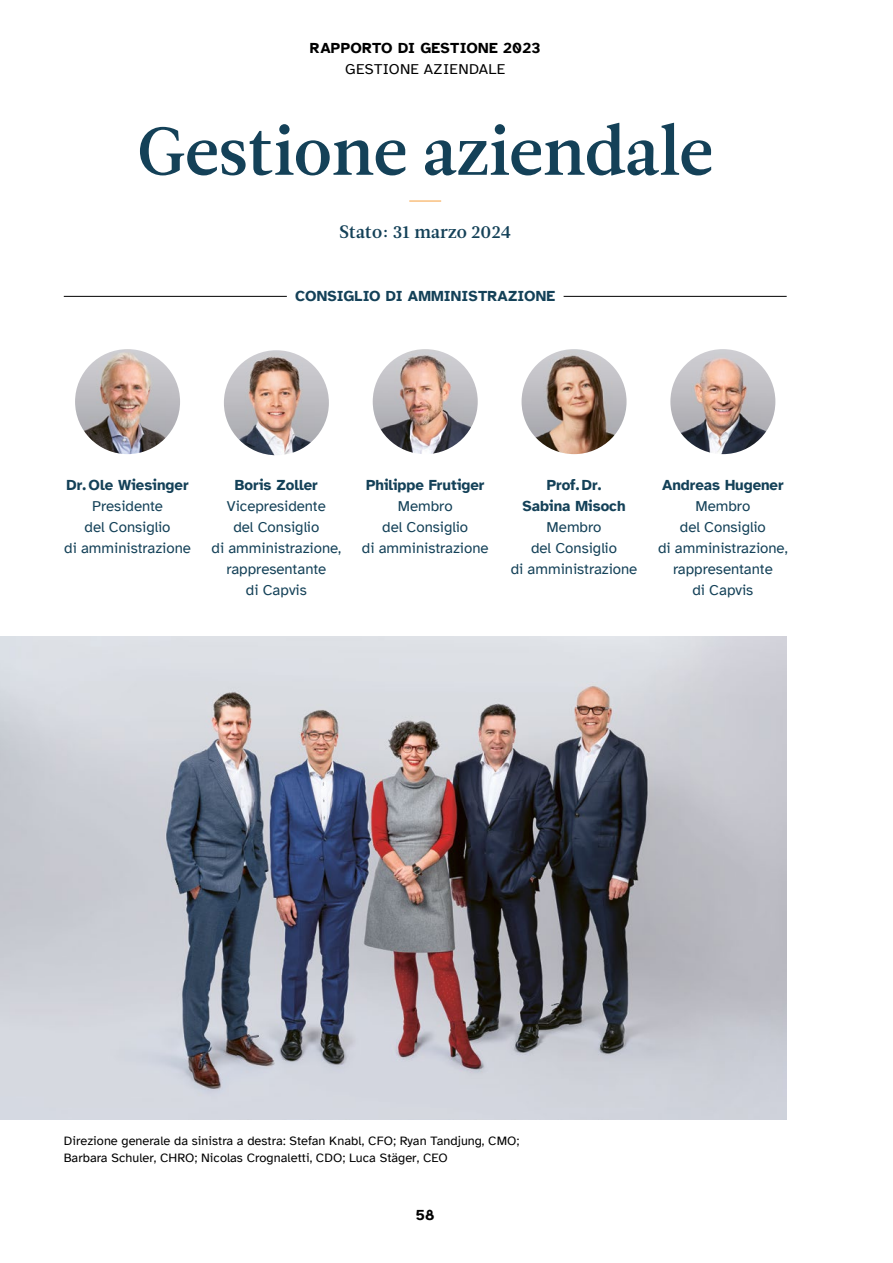
<style>
.page{position:relative;width:893px;height:1263px;background:#fff}
.page>*{position:absolute;margin:0;border:0;box-sizing:border-box;transform-origin:0 0}
.H1_Titel{font:67.5px "Leitura News Roman 3";color:#144158}
.Lead{font:18px "Leitura News Roman 3";letter-spacing:.005em;color:#144158}
.Paragraph_Mittelachse{font:15px/21px "Atkinson Hyperlegible";color:#144158;text-align:center}
.H4_Titel{font:700 15px/21px "Atkinson Hyperlegible";color:#144158;text-align:center}
.H2_Titel{font:700 15px "Atkinson Hyperlegible";letter-spacing:.01em;color:#144158}
.t1{font:700 15px "Atkinson Hyperlegible";letter-spacing:.02em;color:#000}
.t2{font:15px "Atkinson Hyperlegible";letter-spacing:.02em;color:#000}
.Bildbeschrieb{font:12.75px/17.2px "Atkinson Hyperlegible";letter-spacing:.005em;color:#000}
</style>
<div class="page">
<img style="left:75px;top:349px;width:105px;height:105px;border-radius:52px">
<img style="left:373px;top:349px;width:105px;height:105px;border-radius:52px">
<img style="left:670px;top:349px;width:105px;height:105px;border-radius:52px">
<img style="left:522px;top:349px;width:105px;height:105px;border-radius:52px">
<img style="left:224px;top:350px;width:105px;height:105px">
<img style="left:0;top:637px;width:787px;height:483px">
<hr style="left:409px;top:201px;width:32px;height:1px;background:#f6a03f">
<hr style="left:64px;top:296px;width:723px;height:1px;background:#000">
<div style="left:287px;top:292px;width:277px;height:9px;background:#fff"></div>
<p class="t1" style="left:310px;top:39px;width:232px">RAPPORTO DI GESTIONE 2023</p>
<p class="t2" style="left:345px;top:60px;width:21px">GESTIONE</p>
<p class="t2" style="left:424px;top:60px;width:74px">AZIEN DALE</p>
<p class="H1_Titel" style="left:137px;top:112px;width:577px">Gestione aziendale</p>
<p class="Lead" style="left:339px;top:221px;width:173px">Stato: 31 marzo 2024</p>
<p class="H2_Titel" style="left:295px;top:287px;width:261px">CONSIGLIO DI AMMINISTRAZIONE</p>
<p class="H4_Titel" style="left:67px;top:474px;width:124px">Dr. Ole Wiesinger</p>
<p class="Paragraph_Mittelachse" style="left:64px;top:495px;width:128px">Presidente<br>del Consiglio<br>di amministrazione</p>
<p class="H4_Titel" style="left:235px;top:474px;width:84px">Boris Zoller</p>
<p class="Paragraph_Mittelachse" style="left:212px;top:495px;width:131px">Vicepresidente<br>del Consiglio<br>di amministrazione, rappresentante<br>di Capvis</p>
<p class="H4_Titel" style="left:366px;top:474px;width:120px">Philippe Frutiger</p>
<p class="Paragraph_Mittelachse" style="left:362px;top:495px;width:128px">Membro<br>del Consiglio<br>di amministrazione</p>
<p class="H4_Titel" style="left:522px;top:474px;width:105px">Prof. Dr.<br>Sabina Misoch</p>
<p class="Paragraph_Mittelachse" style="left:511px;top:516px;width:128px">Membro<br>del Consiglio<br>di amministrazione</p>
<p class="H4_Titel" style="left:662px;top:474px;width:123px">Andreas Hugener</p>
<p class="Paragraph_Mittelachse" style="left:658px;top:495px;width:131px">Membro<br>del Consiglio<br>di amministrazione, rappresentante<br>di Capvis</p>
<p class="Bildbeschrieb" style="left:64px;top:1132px;width:457px">Direzione generale da sinistra a destra: Stefan Knabl, CFO; Ryan Tandjung, CMO;<br>Barbara Schuler, CHRO; Nicolas Crognaletti, CDO; Luca Stäger, CEO</p>
<p class="t1" style="left:416px;top:1206px;width:20px">58</p>
</div>
